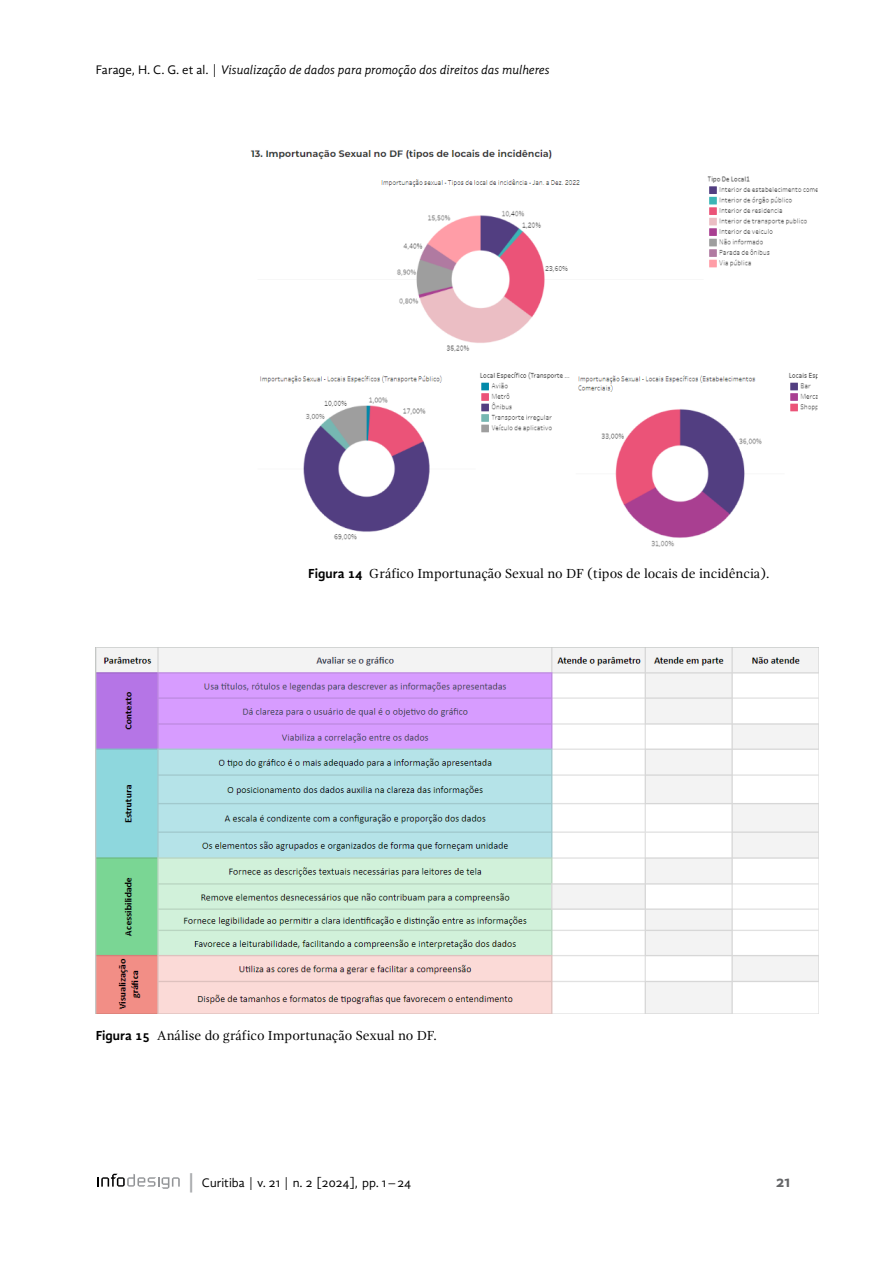
<style>
.page{position:relative;width:893px;height:1263px;background:#fff}
.page>*{position:absolute;margin:0;border:0;box-sizing:border-box;transform-origin:0 0}
.t1{font:700 16.5px "Gandhi Sans";color:#636466}
.t2{font:13.5px "Gandhi Serif";color:#000}
.t3{font:12.75px "Gandhi Sans Italic 2";letter-spacing:-.01em;color:#000}
.t4{font:12.75px "Gandhi Sans";color:#000}
.s1{font-family:"Gandhi Sans Regular 2"}
.s2{font-family:"Gandhi Sans";font-weight:700}
.s3{font-size:19.2px;color:#a7a9ac}
</style>
<div class="page">
<svg style="left:97px;top:1174px;width:83px;height:15px"></svg>
<img style="left:250px;top:149px;width:568px;height:398px">
<img style="left:96px;top:647px;width:723px;height:366px">
<p class="t3" style="left:96px;top:62px;width:455px"><span class="s1">Farage, H. C. G. et al. |</span> Visualização de dados para promoção dos direitos das mulheres</p>
<p class="t2" style="left:308px;top:565px;width:463px"><span class="s2">Figura 14</span> Gráfico Importunação Sexual no DF (tipos de locais de incidência).</p>
<p class="t2" style="left:96px;top:1027px;width:343px"><span class="s2">Figura 15</span> Análise do gráfico Importunação Sexual no DF.</p>
<p class="t4" style="left:187px;top:1175px;width:226px"><span class="s3">|</span> Curitiba | v. 21 | n. 2 [2024], pp. 1–24</p>
<p class="t1" style="left:776px;top:1171px;width:16px">21</p>
</div>
